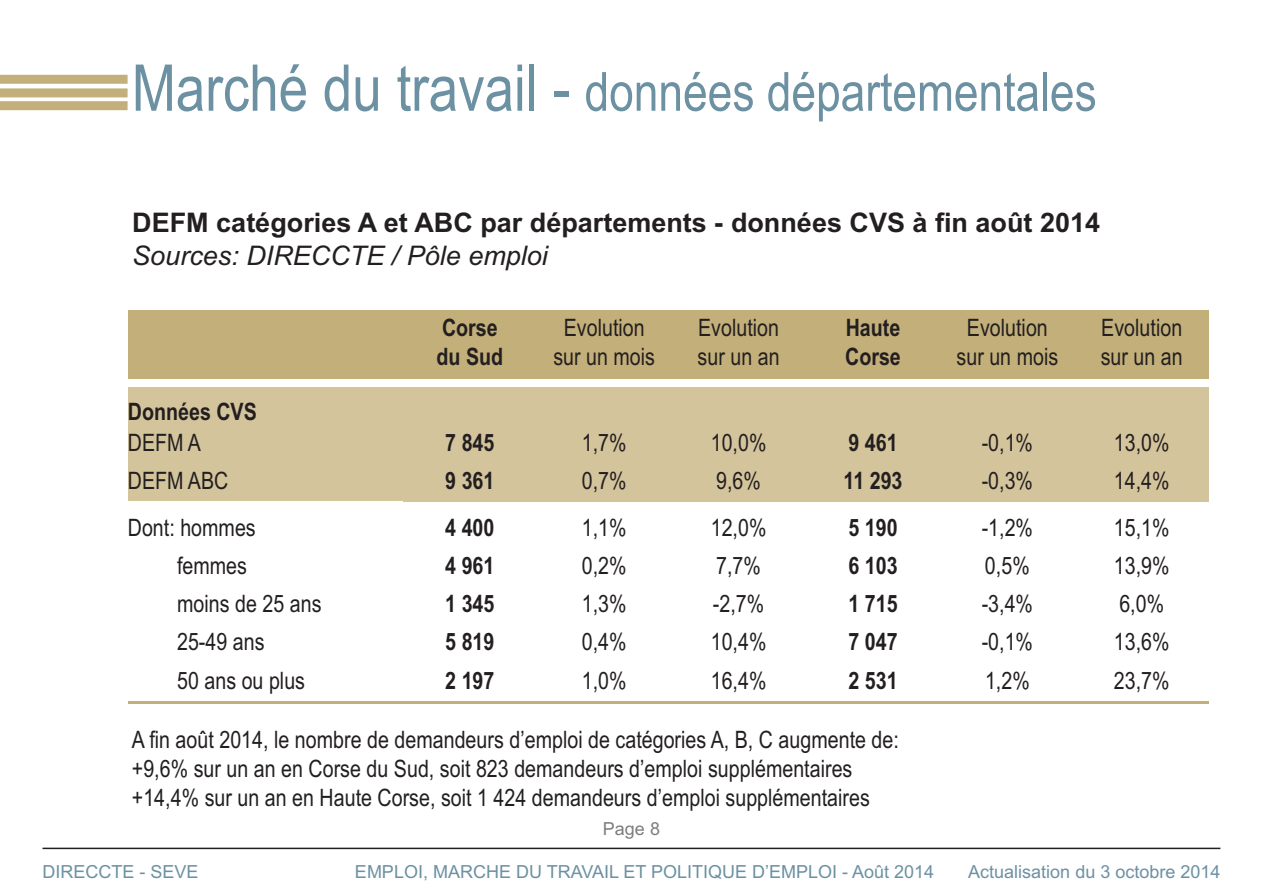
<style>
.page{position:relative;width:1263px;height:893px;background:#fff}
.page>*{position:absolute;margin:0;border:0;box-sizing:border-box;transform-origin:0 0}
.t1{font:54px "Arial Narrow";color:#6c91a2}
.t2{font:700 27px "Arial";color:#231f20}
.t3{font:italic 27px "Arial";color:#231f20}
.t4{font:24px/28.8px "Arial Narrow";color:#231f20}
.t5{font:700 24px/28.8px "Arial Narrow";color:#231f20}
.t6{font:18px "Arial";color:#6c91a2}
.t7{font:18px "Arial";color:#7f7e7c}
.s1{font-size:64.5px}
</style>
<div class="page">
<hr style="left:43px;top:848px;width:1177px;height:1px;background:#231f20">
<div style="left:0;top:75px;width:128px;height:9px;background:#c3af79"></div>
<div style="left:0;top:101px;width:128px;height:9px;background:#c3af79"></div>
<div style="left:0;top:88px;width:128px;height:9px;background:#c3af79"></div>
<div style="left:128px;top:310px;width:275px;height:68px;background:#c3af79"></div>
<div style="left:403px;top:310px;width:134px;height:68px;background:#c3af79"></div>
<div style="left:537px;top:310px;width:134px;height:68px;background:#c3af79"></div>
<div style="left:671px;top:310px;width:135px;height:68px;background:#c3af79"></div>
<div style="left:806px;top:310px;width:134px;height:68px;background:#c3af79"></div>
<div style="left:940px;top:310px;width:134px;height:68px;background:#c3af79"></div>
<div style="left:1074px;top:310px;width:135px;height:68px;background:#c3af79"></div>
<div style="left:128px;top:387px;width:275px;height:38px;background:#d4c49c"></div>
<div style="left:403px;top:387px;width:134px;height:38px;background:#d4c49c"></div>
<div style="left:537px;top:387px;width:134px;height:38px;background:#d4c49c"></div>
<div style="left:671px;top:387px;width:135px;height:38px;background:#d4c49c"></div>
<div style="left:806px;top:387px;width:134px;height:38px;background:#d4c49c"></div>
<div style="left:940px;top:387px;width:134px;height:38px;background:#d4c49c"></div>
<div style="left:1074px;top:387px;width:135px;height:38px;background:#d4c49c"></div>
<div style="left:128px;top:425px;width:275px;height:38px;background:#d4c49c"></div>
<div style="left:403px;top:425px;width:134px;height:38px;background:#d4c49c"></div>
<div style="left:537px;top:425px;width:134px;height:38px;background:#d4c49c"></div>
<div style="left:671px;top:425px;width:135px;height:38px;background:#d4c49c"></div>
<div style="left:806px;top:425px;width:134px;height:38px;background:#d4c49c"></div>
<div style="left:940px;top:425px;width:134px;height:38px;background:#d4c49c"></div>
<div style="left:1074px;top:425px;width:135px;height:38px;background:#d4c49c"></div>
<div style="left:128px;top:463px;width:275px;height:39px;background:#d4c49c"></div>
<div style="left:403px;top:463px;width:134px;height:39px;background:#d4c49c"></div>
<div style="left:537px;top:463px;width:134px;height:39px;background:#d4c49c"></div>
<div style="left:671px;top:463px;width:135px;height:39px;background:#d4c49c"></div>
<div style="left:806px;top:463px;width:134px;height:39px;background:#d4c49c"></div>
<div style="left:940px;top:463px;width:134px;height:39px;background:#d4c49c"></div>
<div style="left:1074px;top:463px;width:135px;height:39px;background:#d4c49c"></div>
<hr style="left:128px;top:702px;width:275px;height:2px;background:#c3af79">
<hr style="left:403px;top:702px;width:134px;height:2px;background:#c3af79">
<hr style="left:537px;top:702px;width:134px;height:2px;background:#c3af79">
<hr style="left:671px;top:702px;width:135px;height:2px;background:#c3af79">
<hr style="left:806px;top:702px;width:134px;height:2px;background:#c3af79">
<hr style="left:940px;top:702px;width:134px;height:2px;background:#c3af79">
<hr style="left:1074px;top:702px;width:135px;height:2px;background:#c3af79">
<h1 class="t1" style="left:132px;top:61px;width:966px"><span class="s1">Marché du travail -</span> données départementales</h1>
<p class="t2" style="left:132px;top:207px;width:969px">DEFM catégories A et ABC par départements - données CVS à fin août 2014</p>
<p class="t3" style="left:132px;top:240px;width:417px">Sources: DIRECCTE / Pôle emploi</p>
<p class="t5" style="left:436px;top:313px;width:68px">Corse du Sud</p>
<p class="t4" style="left:553px;top:313px;width:103px;text-align:center">Evolution sur un mois</p>
<p class="t4" style="left:698px;top:313px;width:84px">Evolution sur un an</p>
<p class="t5" style="left:845px;top:313px;width:57px">Haute<br>Corse</p>
<p class="t4" style="left:956px;top:313px;width:103px;text-align:center">Evolution sur un mois</p>
<p class="t4" style="left:1101px;top:313px;width:84px">Evolution sur un an</p>
<p class="t5" style="left:128px;top:397px;width:131px">Données CVS</p>
<p class="t4" style="left:128px;top:428px;width:75px">DEFM A</p>
<p class="t5" style="left:445px;top:428px;width:51px">7 845</p>
<p class="t4" style="left:582px;top:428px;width:46px">1,7%</p>
<p class="t4" style="left:711px;top:428px;width:57px">10,0%</p>
<p class="t5" style="left:848px;top:428px;width:51px">9 461</p>
<p class="t4" style="left:982px;top:428px;width:53px">-0,1%</p>
<p class="t4" style="left:1114px;top:428px;width:57px">13,0%</p>
<p class="t4" style="left:128px;top:466px;width:102px">DEFM ABC</p>
<p class="t5" style="left:445px;top:466px;width:51px">9 361</p>
<p class="t4" style="left:582px;top:466px;width:46px">0,7%</p>
<p class="t4" style="left:716px;top:466px;width:46px">9,6%</p>
<p class="t5" style="left:843px;top:466px;width:61px">11 293</p>
<p class="t4" style="left:982px;top:466px;width:53px">-0,3%</p>
<p class="t4" style="left:1114px;top:466px;width:57px">14,4%</p>
<p class="t4" style="left:128px;top:513px;width:129px">Dont: hommes</p>
<p class="t5" style="left:445px;top:513px;width:51px">4 400</p>
<p class="t4" style="left:582px;top:513px;width:46px">1,1%</p>
<p class="t4" style="left:711px;top:513px;width:57px">12,0%</p>
<p class="t5" style="left:848px;top:513px;width:51px">5 190</p>
<p class="t4" style="left:982px;top:513px;width:53px">-1,2%</p>
<p class="t4" style="left:1114px;top:513px;width:57px">15,1%</p>
<p class="t4" style="left:177px;top:551px;width:71px">femmes</p>
<p class="t5" style="left:445px;top:551px;width:51px">4 961</p>
<p class="t4" style="left:582px;top:551px;width:46px">0,2%</p>
<p class="t4" style="left:716px;top:551px;width:46px">7,7%</p>
<p class="t5" style="left:848px;top:551px;width:51px">6 103</p>
<p class="t4" style="left:985px;top:551px;width:46px">0,5%</p>
<p class="t4" style="left:1114px;top:551px;width:57px">13,9%</p>
<p class="t4" style="left:177px;top:589px;width:146px">moins de 25 ans</p>
<p class="t5" style="left:445px;top:589px;width:51px">1 345</p>
<p class="t4" style="left:582px;top:589px;width:46px">1,3%</p>
<p class="t4" style="left:713px;top:589px;width:53px">-2,7%</p>
<p class="t5" style="left:848px;top:589px;width:51px">1 715</p>
<p class="t4" style="left:982px;top:589px;width:53px">-3,4%</p>
<p class="t4" style="left:1119px;top:589px;width:46px">6,0%</p>
<p class="t4" style="left:177px;top:628px;width:89px">25-49 ans</p>
<p class="t5" style="left:445px;top:628px;width:51px">5 819</p>
<p class="t4" style="left:582px;top:628px;width:46px">0,4%</p>
<p class="t4" style="left:711px;top:628px;width:57px">10,4%</p>
<p class="t5" style="left:848px;top:628px;width:51px">7 047</p>
<p class="t4" style="left:982px;top:628px;width:53px">-0,1%</p>
<p class="t4" style="left:1114px;top:628px;width:57px">13,6%</p>
<p class="t4" style="left:177px;top:666px;width:130px">50 ans ou plus</p>
<p class="t5" style="left:445px;top:666px;width:51px">2 197</p>
<p class="t4" style="left:582px;top:666px;width:46px">1,0%</p>
<p class="t4" style="left:711px;top:666px;width:57px">16,4%</p>
<p class="t5" style="left:848px;top:666px;width:51px">2 531</p>
<p class="t4" style="left:985px;top:666px;width:46px">1,2%</p>
<p class="t4" style="left:1114px;top:666px;width:57px">23,7%</p>
<p class="t4" style="left:132px;top:725px;width:769px">A fin août 2014, le nombre de demandeurs d’emploi de catégories A, B, C augmente de: +9,6% sur un an en Corse du Sud, soit 823 demandeurs d’emploi supplémentaires +14,4% sur un an en Haute Corse, soit 1 424 demandeurs d’emploi supplémentaires</p>
<p class="t7" style="left:603px;top:818px;width:59px">Page 8</p>
<p class="t6" style="left:43px;top:861px;width:158px">DIRECCTE - SEVE</p>
<p class="t6" style="left:355px;top:861px;width:581px">EMPLOI, MARCHE DU TRAVAIL ET POLITIQUE D’EMPLOI - Août 2014</p>
<p class="t6" style="left:968px;top:861px;width:254px">Actualisation du 3 octobre 2014</p>
</div>
